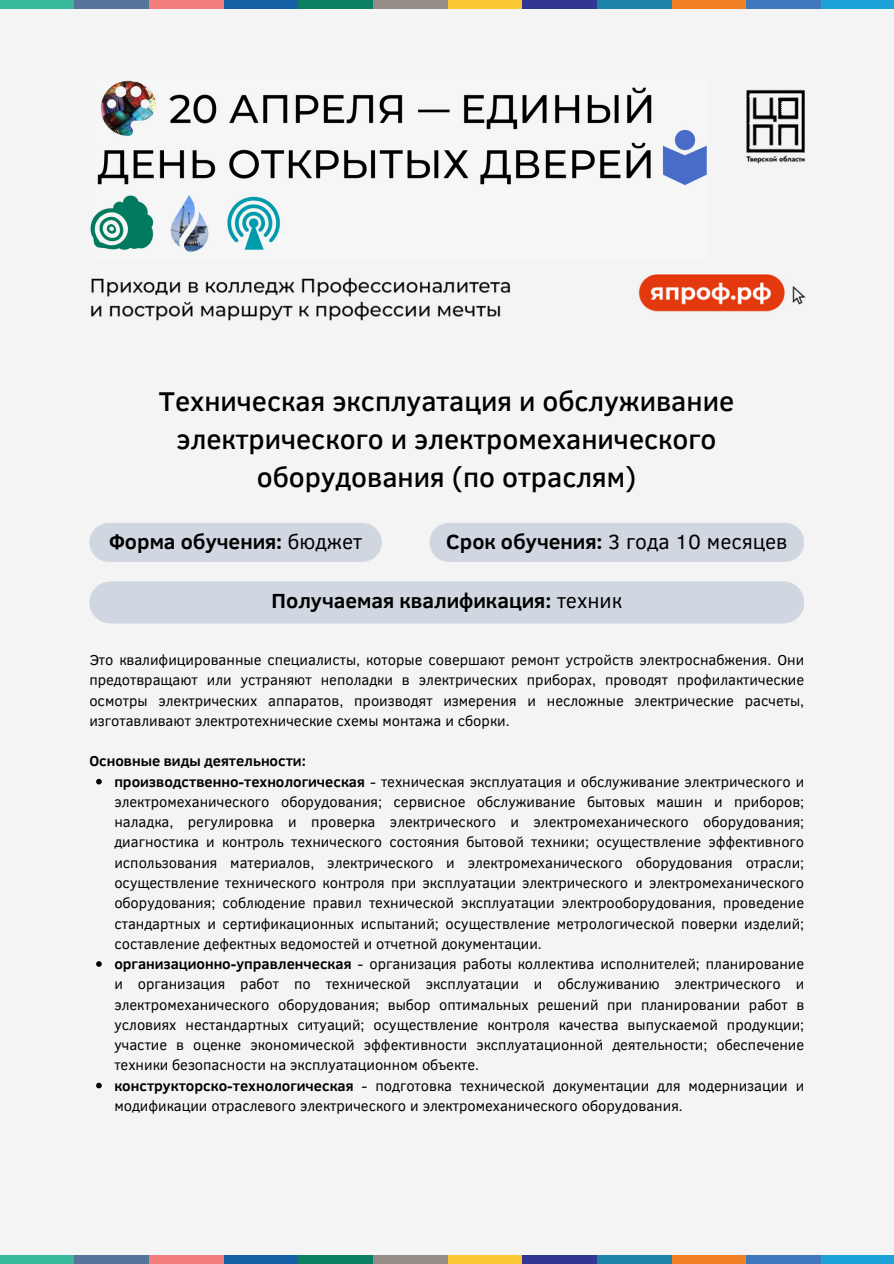
<style>
.page{position:relative;width:894px;height:1264px;background:#fff}
.page>*{position:absolute;margin:0;border:0;box-sizing:border-box;transform-origin:0 0}
.t1{font:500 27.9px/38.2px "Clear Sans";color:#000;text-align:center}
.t2{font:700 21px "Clear Sans";color:#000}
.t3{font:21px "Clear Sans";color:#000}
.t4{font:14.7px/20.2px "Clear Sans";color:#000;text-align:justify}
.s1{font-weight:400}
.s2{font-weight:700}
</style>
<div class="page">
<div style="left:0;top:0;width:893px;height:1263px;background:#f4f4f4"></div>
<div style="left:89px;top:523px;width:293px;height:39px;background:#d1d7e0"></div>
<div style="left:429px;top:523px;width:375px;height:39px;background:#d1d7e0"></div>
<div style="left:89px;top:581px;width:715px;height:42px;background:#d1d7e0;border-radius:21px"></div>
<svg style="left:96px;top:778px;width:6px;height:6px"></svg>
<svg style="left:96px;top:961px;width:6px;height:5px"></svg>
<svg style="left:96px;top:1082px;width:6px;height:6px"></svg>
<img style="left:91px;top:274px;width:714px;height:47px">
<img style="left:90px;top:80px;width:617px;height:172px">
<img style="left:746px;top:89px;width:58px;height:75px">
<svg style="left:746px;top:92px;width:58px;height:61px"></svg>
<div style="left:0;top:0;width:77px;height:9px;background:#38b99b"></div>
<div style="left:75px;top:0;width:76px;height:9px;background:#57759b"></div>
<div style="left:149px;top:0;width:77px;height:9px;background:#f37c7d"></div>
<div style="left:224px;top:0;width:76px;height:9px;background:#1660a8"></div>
<div style="left:298px;top:0;width:77px;height:9px;background:#0a8163"></div>
<div style="left:373px;top:0;width:77px;height:9px;background:#958d88"></div>
<div style="left:447px;top:0;width:77px;height:9px;background:#fbc735"></div>
<div style="left:522px;top:0;width:77px;height:9px;background:#313692"></div>
<div style="left:597px;top:0;width:76px;height:9px;background:#1c82a9"></div>
<div style="left:671px;top:0;width:77px;height:9px;background:#f48025"></div>
<div style="left:746px;top:0;width:76px;height:9px;background:#3f78bd"></div>
<div style="left:820px;top:0;width:73px;height:9px;background:#1da3d8"></div>
<div style="left:0;top:1254px;width:77px;height:9px;background:#38b99b"></div>
<div style="left:75px;top:1254px;width:76px;height:9px;background:#57759b"></div>
<div style="left:149px;top:1254px;width:77px;height:9px;background:#f37c7d"></div>
<div style="left:224px;top:1254px;width:76px;height:9px;background:#1660a8"></div>
<div style="left:298px;top:1254px;width:77px;height:9px;background:#0a8163"></div>
<div style="left:373px;top:1254px;width:77px;height:9px;background:#958d88"></div>
<div style="left:447px;top:1254px;width:77px;height:9px;background:#fbc735"></div>
<div style="left:522px;top:1254px;width:77px;height:9px;background:#313692"></div>
<div style="left:597px;top:1254px;width:76px;height:9px;background:#1c82a9"></div>
<div style="left:671px;top:1254px;width:77px;height:9px;background:#f48025"></div>
<div style="left:746px;top:1254px;width:76px;height:9px;background:#3f78bd"></div>
<div style="left:820px;top:1254px;width:73px;height:9px;background:#1da3d8"></div>
<h1 class="t1" style="left:159px;top:380px;width:576px">Техническая эксплуатация и обслуживание электрического и электромеханического оборудования (по отраслям)</h1>
<h2 class="t2" style="left:109px;top:526px;width:254px">Форма обучения: <span class="s1">бюджет</span></h2>
<h2 class="t3" style="left:446px;top:526px;width:342px"><span class="s2">Срок обучения:</span> 3 года 10 месяцев</h2>
<h2 class="t2" style="left:271px;top:585px;width:352px">Получаемая квалификация: <span class="s1">техник</span></h2>
<p class="t4" style="left:89px;top:649px;width:716px">Это квалифицированные специалисты, которые совершают ремонт устройств электроснабжения. Они предотвращают или устраняют неполадки в электрических приборах, проводят профилактические осмотры электрических аппаратов, производят измерения и несложные электрические расчеты, изготавливают электротехнические схемы монтажа и сборки.</p>
<p class="t4" style="left:114px;top:750px;width:691px;text-align:left;text-indent:-25px"><span class="s2">Основные виды деятельности:<br>производственно-технологическая</span> - техническая эксплуатация и обслуживание электрического и электромеханического оборудования; сервисное обслуживание бытовых машин и приборов; наладка, регулировка и проверка электрического и электромеханического оборудования; диагностика и контроль технического состояния бытовой техники; осуществление эффективного использования материалов, электрического и электромеханического оборудования отрасли; осуществление технического контроля при эксплуатации электрического и электромеханического оборудования; соблюдение правил технической эксплуатации электрооборудования, проведение стандартных и сертификационных испытаний; осуществление метрологической поверки изделий; составление дефектных ведомостей и отчетной документации.<br><span class="s2">организационно-управленческая</span> - организация работы коллектива исполнителей; планирование и организация работ по технической эксплуатации и обслуживанию электрического и электромеханического оборудования; выбор оптимальных решений при планировании работ в условиях нестандартных ситуаций; осуществление контроля качества выпускаемой продукции; участие в оценке экономической эффективности эксплуатационной деятельности; обеспечение техники безопасности на эксплуатационном объекте.<br><span class="s2">конструкторско-технологическая</span> - подготовка технической документации для модернизации и модификации отраслевого электрического и электромеханического оборудования.</p>
</div>
